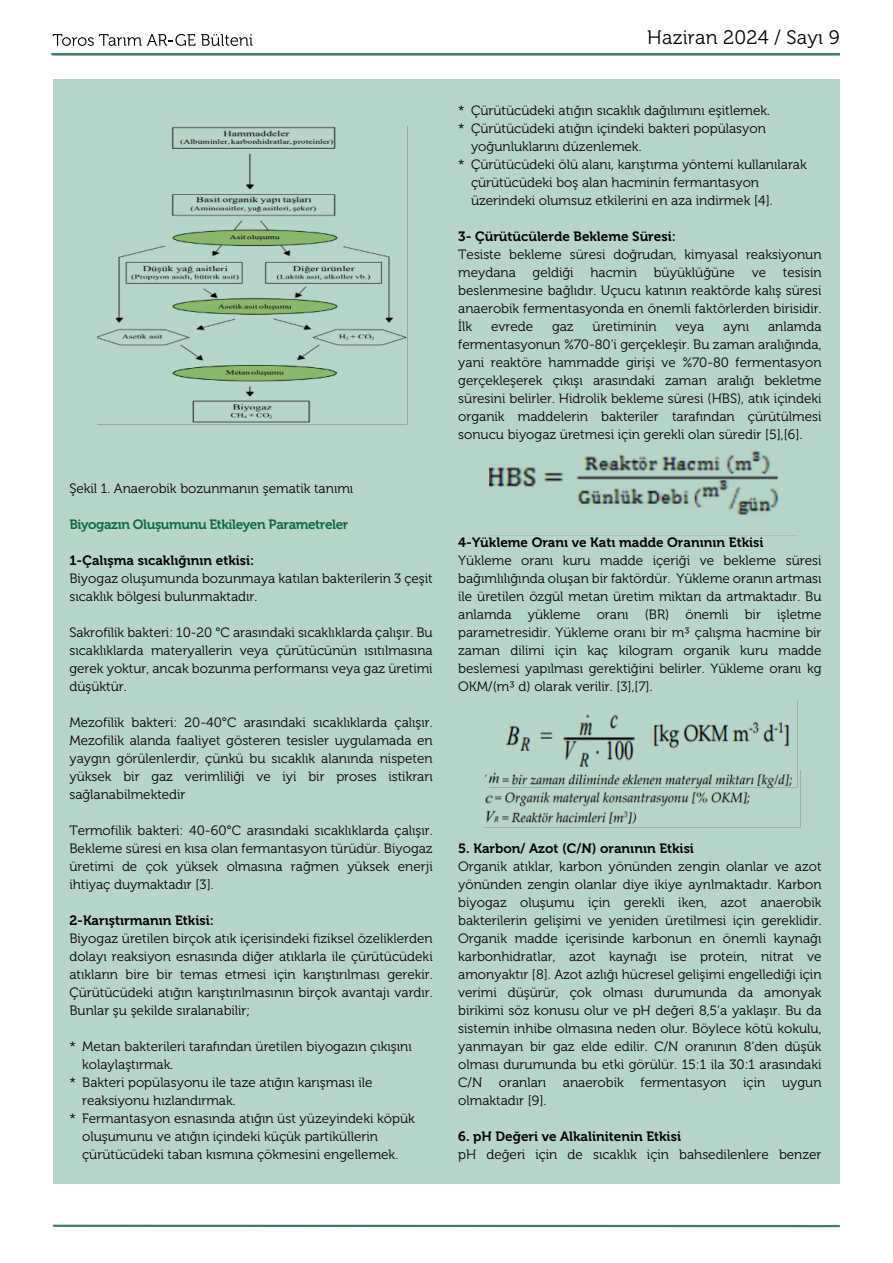
<style>
.page{position:relative;width:893px;height:1263px;background:#fff}
.page>*{position:absolute;margin:0;border:0;box-sizing:border-box;transform-origin:0 0}
.t1{font:19.5px "Museo 300";letter-spacing:.01em;color:#010101}
.t2{font:13.5px/18px "Museo 300";color:#010101;text-align:justify}
.t3{font:13.5px "Museo 700";color:#010101}
.t4{font:13.5px "Museo 700";letter-spacing:-.03em;color:#0e6a41}
</style>
<div class="page">
<div style="left:53px;top:79px;width:787px;height:1104px;background:#b7d4c9"></div>
<hr style="left:51px;top:53px;width:789px;height:2px;background:#417d62">
<hr style="left:53px;top:1225px;width:787px;height:2px;background:#417d62">
<svg style="left:53px;top:34px;width:200px;height:12px"></svg>
<img style="left:98px;top:127px;width:309px;height:298px">
<img style="left:489px;top:451px;width:290px;height:64px">
<img style="left:505px;top:714px;width:284px;height:53px">
<img style="left:486px;top:770px;width:315px;height:57px">
<p class="t2" style="left:69px;top:479px;width:285px">Şekil 1. Anaerobik bozunmanın şematik tanımı</p>
<p class="t4" style="left:69px;top:516px;width:280px">Biyogazın Oluşumunu Etkileyen Parametreler</p>
<p class="t3" style="left:69px;top:552px;width:186px">1-Çalışma sıcaklığının etkisi:</p>
<p class="t2" style="left:69px;top:569px;width:365px">Biyogaz oluşumunda bozunmaya katılan bakterilerin 3 çeşit sıcaklık bölgesi bulunmaktadır.</p>
<p class="t2" style="left:69px;top:623px;width:365px">Sakrofilik bakteri: 10-20 °C arasındaki sıcaklıklarda çalışır. Bu sıcaklıklarda materyallerin veya çürütücünün ısıtılmasına gerek yoktur, ancak bozunma performansı veya gaz üretimi düşüktür.</p>
<p class="t2" style="left:69px;top:713px;width:365px">Mezofilik bakteri: 20-40°C arasındaki sıcaklıklarda çalışır.<br>Mezofilik alanda faaliyet gösteren tesisler uygulamada en yaygın görülenlerdir, çünkü bu sıcaklık alanında nispeten yüksek bir gaz verimliliği ve iyi bir proses istikrarı sağlanabilmektedir</p>
<p class="t2" style="left:69px;top:821px;width:365px">Termofilik bakteri: 40-60°C arasındaki sıcaklıklarda çalışır.<br>Bekleme süresi en kısa olan fermantasyon türüdür. Biyogaz üretimi de çok yüksek olmasına rağmen yüksek enerji ihtiyaç duymaktadır [3].</p>
<p class="t3" style="left:69px;top:912px;width:146px">2-Karıştırmanın Etkisi:</p>
<p class="t2" style="left:69px;top:929px;width:365px">Biyogaz üretilen birçok atık içerisindeki fiziksel özeliklerden dolayı reaksiyon esnasında diğer atıklarla ile çürütücüdeki atıkların bire bir temas etmesi için karıştırılması gerekir.<br>Çürütücüdeki atığın karıştırılmasının birçok avantajı vardır.<br>Bunlar şu şekilde sıralanabilir;</p>
<p class="t2" style="left:69px;top:1037px;width:344px">* Metan bakterileri tarafından üretilen biyogazın çıkışını</p>
<p class="t2" style="left:82px;top:1055px;width:93px">kolaylaştırmak.</p>
<p class="t2" style="left:69px;top:1073px;width:305px">* Bakteri popülasyonu ile taze atığın karışması ile</p>
<p class="t2" style="left:82px;top:1091px;width:155px">reaksiyonu hızlandırmak.</p>
<p class="t2" style="left:69px;top:1109px;width:347px">* Fermantasyon esnasında atığın üst yüzeyindeki köpük</p>
<p class="t2" style="left:82px;top:1127px;width:297px">oluşumunu ve atığın içindeki küçük partiküllerin</p>
<p class="t2" style="left:82px;top:1145px;width:318px">çürütücüdeki taban kısmına çökmesini engellemek.</p>
<h1 class="t1" style="left:647px;top:26px;width:194px">Haziran 2024 / Sayı 9</h1>
<p class="t2" style="left:458px;top:101px;width:313px">* Çürütücüdeki atığın sıcaklık dağılımını eşitlemek.</p>
<p class="t2" style="left:458px;top:119px;width:309px">* Çürütücüdeki atığın içindeki bakteri popülasyon</p>
<p class="t2" style="left:471px;top:137px;width:172px">yoğunluklarını düzenlemek.</p>
<p class="t2" style="left:458px;top:155px;width:350px">* Çürütücüdeki ölü alanı, karıştırma yöntemi kullanılarak</p>
<p class="t2" style="left:471px;top:173px;width:290px">çürütücüdeki boş alan hacminin fermantasyon</p>
<p class="t2" style="left:471px;top:191px;width:303px">üzerindeki olumsuz etkilerini en aza indirmek [4].</p>
<p class="t3" style="left:458px;top:228px;width:219px">3- Çürütücülerde Bekleme Süresi:</p>
<p class="t2" style="left:458px;top:245px;width:365px">Tesiste bekleme süresi doğrudan, kimyasal reaksiyonun meydana geldiği hacmin büyüklüğüne ve tesisin beslenmesine bağlıdır. Uçucu katının reaktörde kalış süresi anaerobik fermentasyonda en önemli faktörlerden birisidir.<br>İlk</p>
<p class="t2" style="left:458px;top:317px;width:365px;text-indent:310px">anlamda fermentasyonun %70-80‘i gerçekleşir. Bu zaman aralığında, yani reaktöre hammadde girişi ve %70-80 fermentasyon gerçekleşerek çıkışı arasındaki zaman aralığı bekletme süresini belirler. Hidrolik bekleme süresi (HBS), atık içindeki organik maddelerin bakteriler tarafından çürütülmesi sonucu biyogaz üretmesi için gerekli olan süredir [5],[6].</p>
<p class="t2" style="left:491px;top:317px;width:44px">evrede</p>
<p class="t2" style="left:552px;top:317px;width:23px">gaz</p>
<p class="t2" style="left:593px;top:317px;width:66px">üretiminin</p>
<p class="t2" style="left:675px;top:317px;width:30px">veya</p>
<p class="t2" style="left:723px;top:317px;width:28px">aynı</p>
<p class="t3" style="left:458px;top:534px;width:307px">4-Yükleme Oranı ve Katı madde Oranının Etkisi</p>
<p class="t2" style="left:458px;top:551px;width:365px">Yükleme oranı kuru madde içeriği ve bekleme süresi bağımlılığında oluşan bir faktördür. Yükleme oranın artması ile üretilen özgül metan üretim miktarı da artmaktadır. Bu anlamda yükleme oranı (BR) önemli bir işletme parametresidir. Yükleme oranı bir m³ çalışma hacmine bir zaman dilimi için kaç kilogram organik kuru madde beslemesi yapılması gerektiğini belirler. Yükleme oranı kg OKM/(m³ d) olarak verilir. [3],[7].</p>
<p class="t3" style="left:458px;top:840px;width:237px">5. Karbon/ Azot (C/N) oranının Etkisi</p>
<p class="t2" style="left:458px;top:857px;width:365px">Organik atıklar, karbon yönünden zengin olanlar ve azot yönünden zengin olanlar diye ikiye ayrılmaktadır. Karbon biyogaz oluşumu için gerekli iken, azot anaerobik bakterilerin gelişimi ve yeniden üretilmesi için gereklidir.<br>Organik madde içerisinde karbonun en önemli kaynağı karbonhidratlar, azot kaynağı ise protein, nitrat ve amonyaktır [8]. Azot azlığı hücresel gelişimi engellediği için verimi düşürür, çok olması durumunda da amonyak birikimi söz konusu olur ve pH değeri 8,5‘a yaklaşır. Bu da sistemin inhibe olmasına neden olur. Böylece kötü kokulu, yanmayan bir gaz elde edilir. C/N oranının 8‘den düşük olması durumunda bu etki görülür. 15:1 ila 30:1 arasındaki C/N oranları anaerobik fermentasyon için uygun olmaktadır [9].</p>
<p class="t3" style="left:458px;top:1128px;width:224px">6. pH Değeri ve Alkalinitenin Etkisi</p>
<p class="t2" style="left:458px;top:1145px;width:365px">pH değeri için de sıcaklık için bahsedilenlere benzer</p>
</div>
